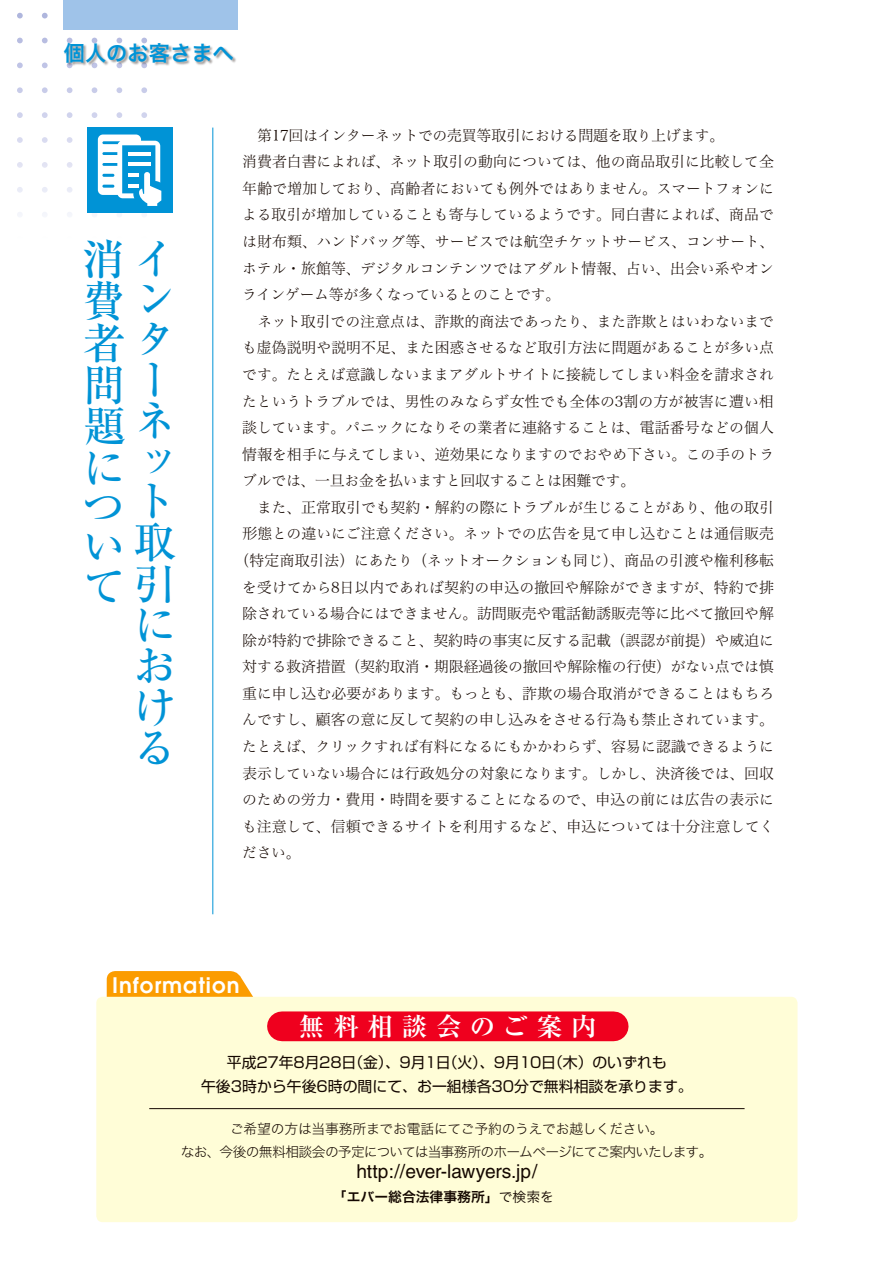
<style>
.page{position:relative;width:893px;height:1263px;background:#fff}
.page>*{position:absolute;margin:0;border:0;box-sizing:border-box;transform-origin:0 0}
.t1{font:500 42.45px/40.7px "Ryumin Pr 6 N";color:#0093d6}
.t2{font:700 25.5px "Ryumin Pr 6 N";letter-spacing:.345em;color:#fff}
.t3{font:600 21.3px "Avant Garde";letter-spacing:.05em;color:#fff}
.t4{font:21.3px "Hira Kaku Std N W6";color:#0093d6}
.t5{font:19.2px "Helvetica";letter-spacing:-.01em;color:#140700}
.t6{font:14.85px "Hira Min Std N W2";letter-spacing:-.005em;color:#140700}
.t7{font:14.85px/24.5px "Shin Go Pr 6 N";color:#140700;text-align:center}
.t8{font:14.85px "Hira Min Std N W2";letter-spacing:-.03em;color:#140700}
.t9{font:13.8px/22.4px "Hira Kaku Std N W2";letter-spacing:-.035em;color:#140700;text-align:center}
.t10{font:13.8px "Hira Kaku Std N W6";color:#140700}
.s1{font-family:"Hira Kaku Std N W3"}
</style>
<div class="page">
<svg style="left:107px;top:971px;width:147px;height:26px;background:#fba313"></svg>
<div style="left:96px;top:997px;width:701px;height:225px;background:#fffdd7;border-radius:6px"></div>
<hr style="left:213px;top:128px;width:1px;height:786px;background:#0093d6">
<svg style="left:42px;top:13px;width:6px;height:5px"></svg>
<svg style="left:17px;top:13px;width:6px;height:5px"></svg>
<svg style="left:141px;top:38px;width:6px;height:5px"></svg>
<svg style="left:117px;top:38px;width:5px;height:5px"></svg>
<svg style="left:92px;top:38px;width:5px;height:5px"></svg>
<svg style="left:67px;top:38px;width:5px;height:5px"></svg>
<svg style="left:42px;top:38px;width:6px;height:5px"></svg>
<svg style="left:17px;top:38px;width:6px;height:5px"></svg>
<svg style="left:42px;top:63px;width:6px;height:5px"></svg>
<svg style="left:17px;top:63px;width:6px;height:5px"></svg>
<svg style="left:141px;top:87px;width:6px;height:6px"></svg>
<svg style="left:117px;top:87px;width:5px;height:6px"></svg>
<svg style="left:92px;top:87px;width:5px;height:6px"></svg>
<svg style="left:67px;top:87px;width:5px;height:6px"></svg>
<svg style="left:42px;top:87px;width:6px;height:6px"></svg>
<svg style="left:17px;top:87px;width:6px;height:6px"></svg>
<svg style="left:141px;top:112px;width:6px;height:6px"></svg>
<svg style="left:117px;top:112px;width:5px;height:6px"></svg>
<svg style="left:92px;top:112px;width:5px;height:6px"></svg>
<svg style="left:67px;top:112px;width:5px;height:6px"></svg>
<svg style="left:42px;top:112px;width:6px;height:6px"></svg>
<svg style="left:17px;top:112px;width:6px;height:6px"></svg>
<svg style="left:67px;top:137px;width:5px;height:6px"></svg>
<svg style="left:42px;top:137px;width:6px;height:6px"></svg>
<svg style="left:17px;top:137px;width:6px;height:6px"></svg>
<svg style="left:67px;top:162px;width:5px;height:6px"></svg>
<svg style="left:42px;top:162px;width:6px;height:6px"></svg>
<svg style="left:17px;top:162px;width:6px;height:6px"></svg>
<svg style="left:67px;top:187px;width:5px;height:6px"></svg>
<svg style="left:42px;top:187px;width:6px;height:6px"></svg>
<svg style="left:17px;top:187px;width:6px;height:6px"></svg>
<svg style="left:67px;top:212px;width:5px;height:3px"></svg>
<svg style="left:42px;top:212px;width:5px;height:3px"></svg>
<div style="left:282px;top:1011px;width:332px;height:30px;background:#ef001e"></div>
<div style="left:64px;top:43px;width:174px;height:24px;background:#140700;opacity:.4"></div>
<div style="left:64px;top:0;width:174px;height:30px;background:#9fc3e9"></div>
<div style="left:87px;top:128px;width:85px;height:85px;background:#0093d6"></div>
<svg style="left:97px;top:135px;width:64px;height:71px"></svg>
<hr style="left:149px;top:1108px;width:596px;height:1px;background:#140700">
<h3 class="t4" style="left:64px;top:37px;width:172px">個人のお客さまへ</h3>
<h1 class="t1" style="left:83px;top:237px;width:90px">消イ費者問題に<br>つ<br>い<br>て引</h1>
<h1 class="t1" style="left:134px;top:277px;width:43px">ンターネット取</h1>
<h1 class="t1" style="left:134px;top:602px;width:41px;line-height:41.1px;text-align:justify">における</h1>
<p class="t6" style="left:242px;top:125px;width:484px">　第17回はインターネットでの売買等取引における問題を取り上げます。</p>
<p class="t6" style="left:242px;top:151px;width:533px">消費者白書によれば、ネット取引の動向については、他の商品取引に比較して全</p>
<p class="t6" style="left:242px;top:178px;width:533px">年齢で増加しており、高齢者においても例外ではありません。スマートフォンに</p>
<p class="t6" style="left:242px;top:204px;width:533px">よる取引が増加していることも寄与しているようです。同白書によれば、商品で</p>
<p class="t6" style="left:242px;top:231px;width:534px">は財布類、ハンドバッグ等、サービスでは航空チケットサービス、コンサート、</p>
<p class="t6" style="left:242px;top:257px;width:533px">ホテル・旅館等、デジタルコンテンツではアダルト情報、占い、出会い系やオン</p>
<p class="t8" style="left:242px;top:284px;width:320px">ラインゲーム等が多くなっているとのことです。</p>
<p class="t6" style="left:242px;top:311px;width:533px">　ネット取引での注意点は、詐欺的商法であったり、また詐欺とはいわないまで</p>
<p class="t6" style="left:242px;top:337px;width:533px">も虚偽説明や説明不足、また困惑させるなど取引方法に問題があることが多い点</p>
<p class="t6" style="left:242px;top:364px;width:533px">です。たとえば意識しないままアダルトサイトに接続してしまい料金を請求され</p>
<p class="t6" style="left:242px;top:390px;width:533px">たというトラブルでは、男性のみならず女性でも全体の3割の方が被害に遭い相</p>
<p class="t6" style="left:242px;top:417px;width:533px">談しています。パニックになりその業者に連絡することは、電話番号などの個人</p>
<p class="t6" style="left:242px;top:443px;width:533px">情報を相手に与えてしまい、逆効果になりますのでおやめ下さい。この手のトラ</p>
<p class="t6" style="left:242px;top:470px;width:395px">ブルでは、一旦お金を払いますと回収することは困難です。</p>
<p class="t6" style="left:242px;top:497px;width:533px">　また、正常取引でも契約・解約の際にトラブルが生じることがあり、他の取引</p>
<p class="t6" style="left:242px;top:523px;width:533px">形態との違いにご注意ください。ネットでの広告を見て申し込むことは通信販売</p>
<p class="t6" style="left:235px;top:550px;width:541px">（特定商取引法）にあたり（ネットオークションも同じ）、商品の引渡や権利移転</p>
<p class="t6" style="left:242px;top:576px;width:533px">を受けてから8日以内であれば契約の申込の撤回や解除ができますが、特約で排</p>
<p class="t6" style="left:242px;top:603px;width:533px">除されている場合にはできません。訪問販売や電話勧誘販売等に比べて撤回や解</p>
<p class="t6" style="left:242px;top:630px;width:533px">除が特約で排除できること、契約時の事実に反する記載（誤認が前提）や威迫に</p>
<p class="t6" style="left:242px;top:656px;width:533px">対する救済措置（契約取消・期限経過後の撤回や解除権の行使）がない点では慎</p>
<p class="t6" style="left:242px;top:683px;width:533px">重に申し込む必要があります。もっとも、詐欺の場合取消ができることはもちろ</p>
<p class="t6" style="left:242px;top:709px;width:533px">んですし、顧客の意に反して契約の申し込みをさせる行為も禁止されています。</p>
<p class="t6" style="left:242px;top:736px;width:533px">たとえば、クリックすれば有料になるにもかかわらず、容易に認識できるように</p>
<p class="t6" style="left:242px;top:762px;width:533px">表示していない場合には行政処分の対象になります。しかし、決済後では、回収</p>
<p class="t6" style="left:242px;top:789px;width:533px">のための労力・費用・時間を要することになるので、申込の前には広告の表示に</p>
<p class="t6" style="left:242px;top:816px;width:534px">も注意して、信頼できるサイトを利用するなど、申込については十分注意してく</p>
<p class="t6" style="left:242px;top:842px;width:60px">ださい。</p>
<h3 class="t3" style="left:112px;top:971px;width:129px">Information</h3>
<h2 class="t2" style="left:299px;top:1006px;width:299px">無料相談会のご案内</h2>
<p class="t7" style="left:201px;top:1049px;width:493px">平成27年8月28日（金）、9月1日（火）、9月10日（木）のいずれも<br>午後3時から午後6時の間にて、お一組様各30分で無料相談を承ります。</p>
<p class="t9" style="left:181px;top:1118px;width:533px">ご希望の方は当事務所までお電話にてご予約のうえでお越しください。<br>なお、今後の無料相談会の予定については当事務所のホームページにてご案内いたします。</p>
<p class="t5" style="left:356px;top:1160px;width:182px">http://ever-lawyers.jp/</p>
<p class="t10" style="left:333px;top:1186px;width:223px">「エバー総合法律事務所」<span class="s1">で検索を</span></p>
</div>
